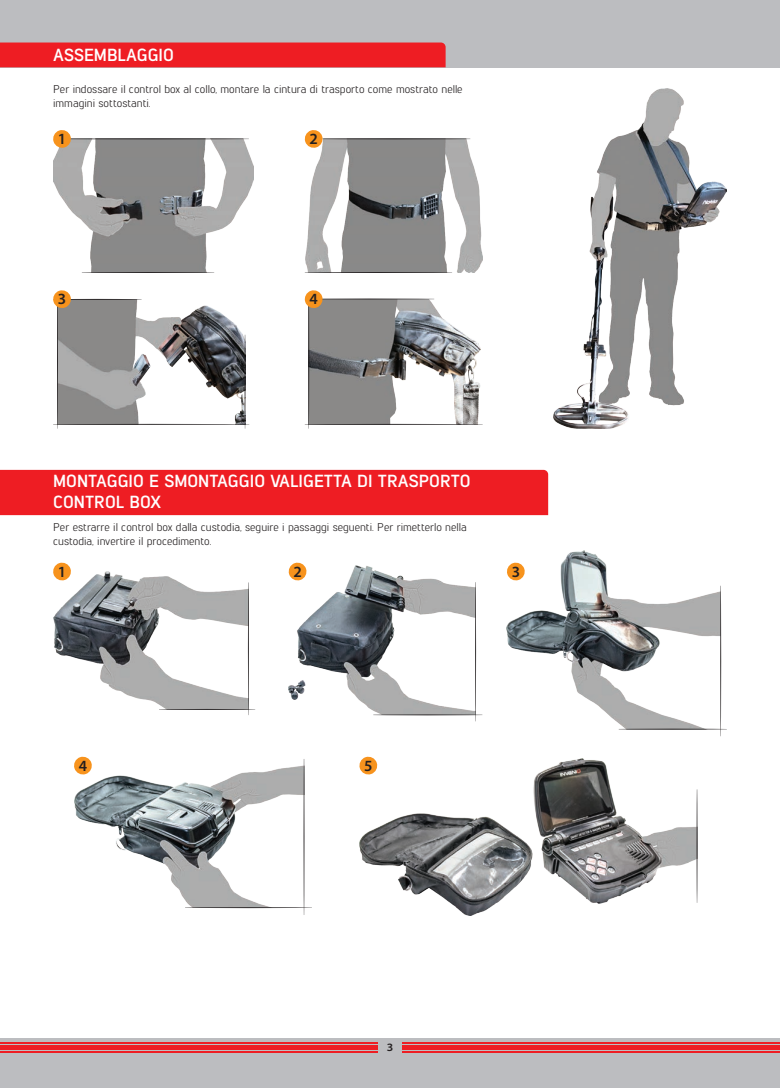
<style>
.page{position:relative;width:780px;height:1088px;background:#fff}
.page>*{position:absolute;margin:0;border:0;box-sizing:border-box;transform-origin:0 0}
.t1{font:700 17.5px/21px "Lintel";color:#fff}
.t2{font:600 15.62px "Myriad Pro";color:#231f20}
.t3{font:11.25px/13.5px "Lintel";color:#231f20}
.t4{font:600 semi-expanded 11.25px "Myriad Pro";color:#231f20}
</style>
<div class="page">
<div style="left:0;top:0;width:780px;height:67px;background:#bcbdc0"></div>
<div style="left:0;top:43px;width:445px;height:24px;background:#ee1d23"></div>
<div style="left:0;top:1038px;width:780px;height:50px;background:#bcbdc0"></div>
<div style="left:0;top:470px;width:548px;height:45px;background:#ee1d23"></div>
<div style="left:0;top:1045px;width:377px;height:5px;background:#ee1d23"></div>
<hr style="left:0;top:1042px;width:377px;height:2px;background:#ee1d23">
<hr style="left:0;top:1051px;width:377px;height:1px;background:#ee1d23">
<div style="left:402px;top:1045px;width:378px;height:5px;background:#ee1d23"></div>
<hr style="left:402px;top:1042px;width:378px;height:2px;background:#ee1d23">
<hr style="left:402px;top:1051px;width:378px;height:1px;background:#ee1d23">
<img style="left:553px;top:88px;width:173px;height:341px">
<img style="left:53px;top:149px;width:201px;height:123px">
<svg style="left:82px;top:272px;width:132px;height:1px"></svg>
<img style="left:305px;top:149px;width:177px;height:123px">
<svg style="left:305px;top:272px;width:147px;height:1px"></svg>
<img style="left:53px;top:571px;width:126px;height:134px">
<svg style="left:159px;top:582px;width:96px;height:133px"></svg>
<img style="left:507px;top:550px;width:111px;height:173px">
<svg style="left:618px;top:586px;width:108px;height:150px"></svg>
<img style="left:74px;top:775px;width:111px;height:125px">
<svg style="left:185px;top:759px;width:127px;height:156px"></svg>
<img style="left:359px;top:759px;width:337px;height:156px">
<svg style="left:696px;top:789px;width:1px;height:114px"></svg>
<img style="left:289px;top:565px;width:153px;height:146px">
<svg style="left:373px;top:582px;width:109px;height:139px"></svg>
<svg style="left:53px;top:130px;width:196px;height:19px"></svg>
<svg style="left:304px;top:130px;width:166px;height:19px"></svg>
<svg style="left:53px;top:290px;width:196px;height:139px"></svg>
<svg style="left:304px;top:290px;width:178px;height:139px"></svg>
<svg style="left:53px;top:562px;width:19px;height:19px"></svg>
<svg style="left:74px;top:756px;width:18px;height:19px"></svg>
<svg style="left:359px;top:756px;width:19px;height:19px"></svg>
<svg style="left:288px;top:562px;width:19px;height:19px"></svg>
<svg style="left:507px;top:561px;width:18px;height:20px"></svg>
<h1 class="t1" style="left:53px;top:44px;width:122px">ASSEMBLAGGIO</h1>
<p class="t3" style="left:53px;top:82px;width:411px">Per indossare il control box al collo, montare la cintura di trasporto come mostrato nelle immagini sottostanti.</p>
<h2 class="t2" style="left:58px;top:129px;width:10px">1</h2>
<h2 class="t2" style="left:309px;top:129px;width:10px">2</h2>
<h2 class="t2" style="left:58px;top:289px;width:10px">3</h2>
<h2 class="t2" style="left:309px;top:289px;width:10px">4</h2>
<h1 class="t1" style="left:53px;top:470px;width:419px">MONTAGGIO E SMONTAGGIO VALIGETTA DI TRASPORTO<br>CONTROL BOX</h1>
<p class="t3" style="left:53px;top:520px;width:415px">Per estrarre il control box dalla custodia, seguire i passaggi seguenti. Per rimetterlo nella custodia, invertire il procedimento.</p>
<h2 class="t2" style="left:58px;top:561px;width:10px">1</h2>
<h2 class="t2" style="left:293px;top:561px;width:10px">2</h2>
<h2 class="t2" style="left:511px;top:561px;width:10px">3</h2>
<h2 class="t2" style="left:79px;top:755px;width:10px">4</h2>
<h2 class="t2" style="left:364px;top:755px;width:10px">5</h2>
<p class="t4" style="left:387px;top:1041px;width:8px">3</p>
</div>
